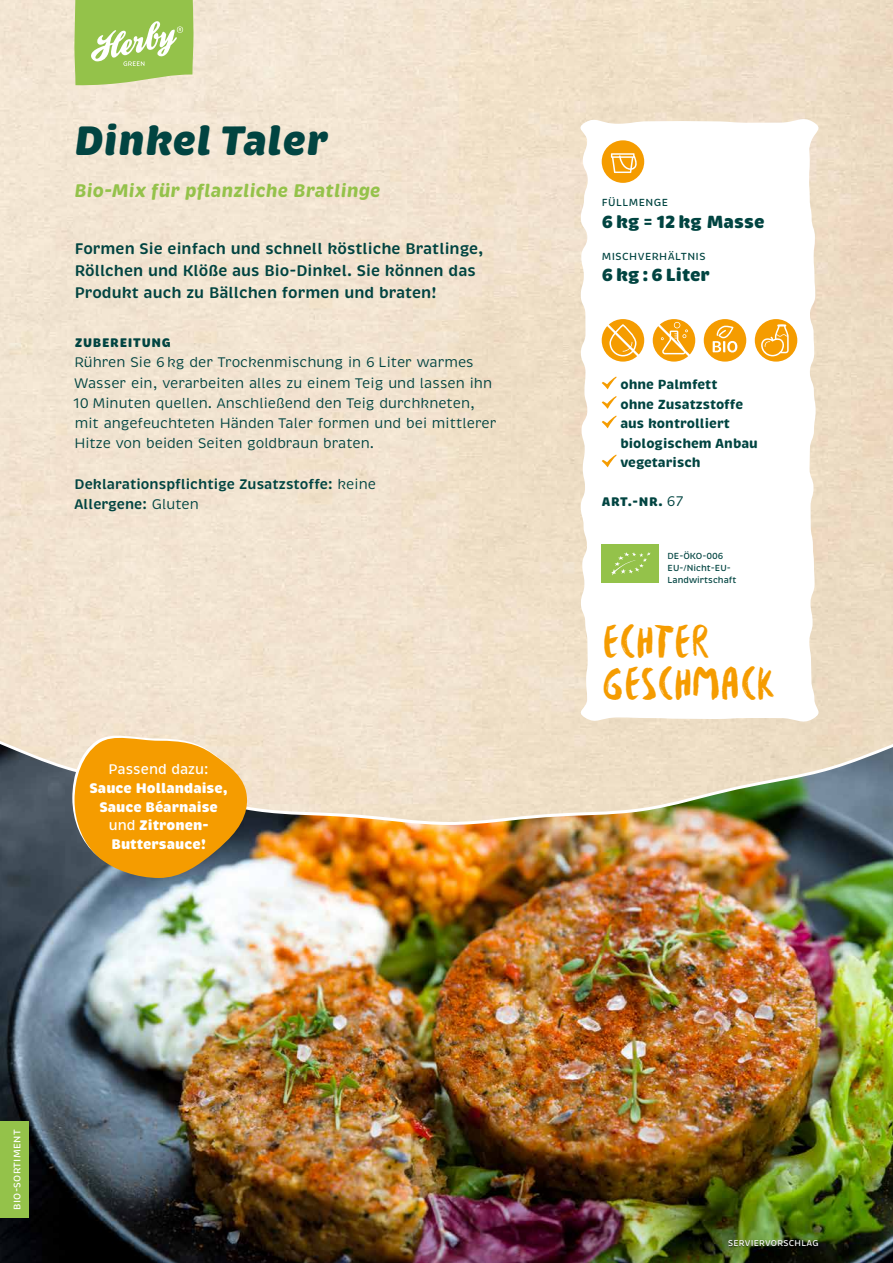
<style>
.page{position:relative;width:893px;height:1263px;background:#fff}
.page>*{position:absolute;margin:0;border:0;box-sizing:border-box;transform-origin:0 0}
.t1{font:49.5px/42px "Besom";letter-spacing:-.02em;color:#f59c00}
.t2{font:italic 900 42px "Brevia";color:#014441}
.t3{font:italic 700 18.75px "Brevia";color:#94c24a}
.t4{font:900 18px "Brevia";color:#014441}
.t5{font:600 15.75px/21.8px "Brevia";color:#014441}
.t6{font:14.25px/20.2px "Brevia";color:#014441}
.t7{font:600 14.25px/20.2px "Brevia";color:#014441}
.t8{font:900 14.25px/18.8px "Brevia";color:#fff;text-align:center}
.t9{font:500 14.25px "Brevia";color:#fff}
.t10{font:700 13.5px/19.5px "Brevia";color:#014441}
.t11{font:900 12.75px "Brevia";letter-spacing:.055em;color:#014441}
.t12{font:500 10.5px "Brevia";letter-spacing:.04em;color:#014441}
.t13{font:500 9.75px "Brevia";letter-spacing:.03em;color:#fff}
.t14{font:500 9px/12px "Brevia";color:#014441}
.t15{font:500 8.7px "Brevia";letter-spacing:.03em;color:#fff}
.s1{font-weight:400}
.s2{font-weight:500}
.s3{font-weight:400;font-size:14.25px}
</style>
<div class="page">
<img style="left:0;top:744px;width:893px;height:519px">
<svg style="left:573px;top:115px;width:252px;height:610px"></svg>
<svg style="left:602px;top:376px;width:15px;height:13px"></svg>
<svg style="left:602px;top:396px;width:15px;height:13px"></svg>
<svg style="left:602px;top:415px;width:15px;height:13px"></svg>
<svg style="left:602px;top:454px;width:15px;height:13px"></svg>
<svg style="left:602px;top:140px;width:42px;height:43px"></svg>
<svg style="left:704px;top:319px;width:42px;height:43px"></svg>
<svg style="left:602px;top:319px;width:42px;height:43px"></svg>
<svg style="left:653px;top:319px;width:42px;height:43px"></svg>
<svg style="left:755px;top:319px;width:42px;height:43px"></svg>
<div style="left:602px;top:545px;width:57px;height:38px;background:#94c24a"></div>
<svg style="left:611px;top:552px;width:40px;height:23px"></svg>
<div style="left:729px;top:1241px;width:90px;height:7px;background:#000;opacity:.5"></div>
<svg style="left:72px;top:736px;width:175px;height:142px;background:#e09d26"></svg>
<div style="left:0;top:1121px;width:29px;height:97px;background:#94c24a"></div>
<svg style="left:74px;top:0;width:119px;height:85px;background:#a6cb67"></svg>
<h2 class="t2" style="left:74px;top:114px;width:256px">Dinkel Taler</h2>
<h3 class="t3" style="left:74px;top:179px;width:308px">Bio-Mix für pflanzliche Bratlinge</h3>
<p class="t5" style="left:75px;top:238px;width:410px">Formen Sie einfach und schnell köstliche Bratlinge,<br>Röllchen und Klöße aus Bio-Dinkel. Sie können das<br>Produkt auch zu Bällchen formen und braten!</p>
<p class="t11" style="left:75px;top:335px;width:98px">ZUBEREITUNG</p>
<p class="t6" style="left:73px;top:353px;width:425px">Rühren Sie 6 kg der Trockenmischung in 6 Liter warmes Wasser ein, verarbeiten alles zu einem Teig und lassen ihn 10 Minuten quellen. Anschließend den Teig durchkneten, mit angefeuchteten Händen Taler formen und bei mittlerer Hitze von beiden Seiten goldbraun braten.</p>
<p class="t7" style="left:74px;top:474px;width:304px">Deklarationspflichtige Zusatzstoffe: <span class="s1">keine<br></span>Allergene: <span class="s1">Gluten</span></p>
<p class="t9" style="left:109px;top:760px;width:101px">Passend dazu:</p>
<p class="t8" style="left:89px;top:778px;width:140px">Sauce Hollandaise,<br>Sauce Béarnaise <span class="s2">und</span> Zitronen-<br>Buttersauce!</p>
<p class="t12" style="left:602px;top:196px;width:68px">FÜLLMENGE</p>
<p class="t4" style="left:602px;top:210px;width:164px">6 kg = 12 kg Masse</p>
<p class="t12" style="left:602px;top:249px;width:105px">MISCHVERHÄLTNIS</p>
<p class="t4" style="left:602px;top:263px;width:110px">6 kg : 6 Liter</p>
<p class="t10" style="left:620px;top:375px;width:139px">ohne Palmfett<br>ohne Zusatzstoffe aus kontrolliert biologischem Anbau vegetarisch</p>
<p class="t11" style="left:602px;top:494px;width:83px">ART.-NR. <span class="s3">67</span></p>
<p class="t14" style="left:668px;top:550px;width:70px">DE-ÖKO-006<br>EU-/Nicht-EU-<br>Landwirtschaft</p>
<h1 class="t1" style="left:602px;top:620px;width:175px">ECHTER<br>GESCHMACK</h1>
<p class="t13" style="left:11px;top:1210px;width:82px;rotate:-90deg">BIO-SORTIMENT</p>
<p class="t15" style="left:728px;top:1237px;width:92px">SERVIERVORSCHLAG</p>
</div>
